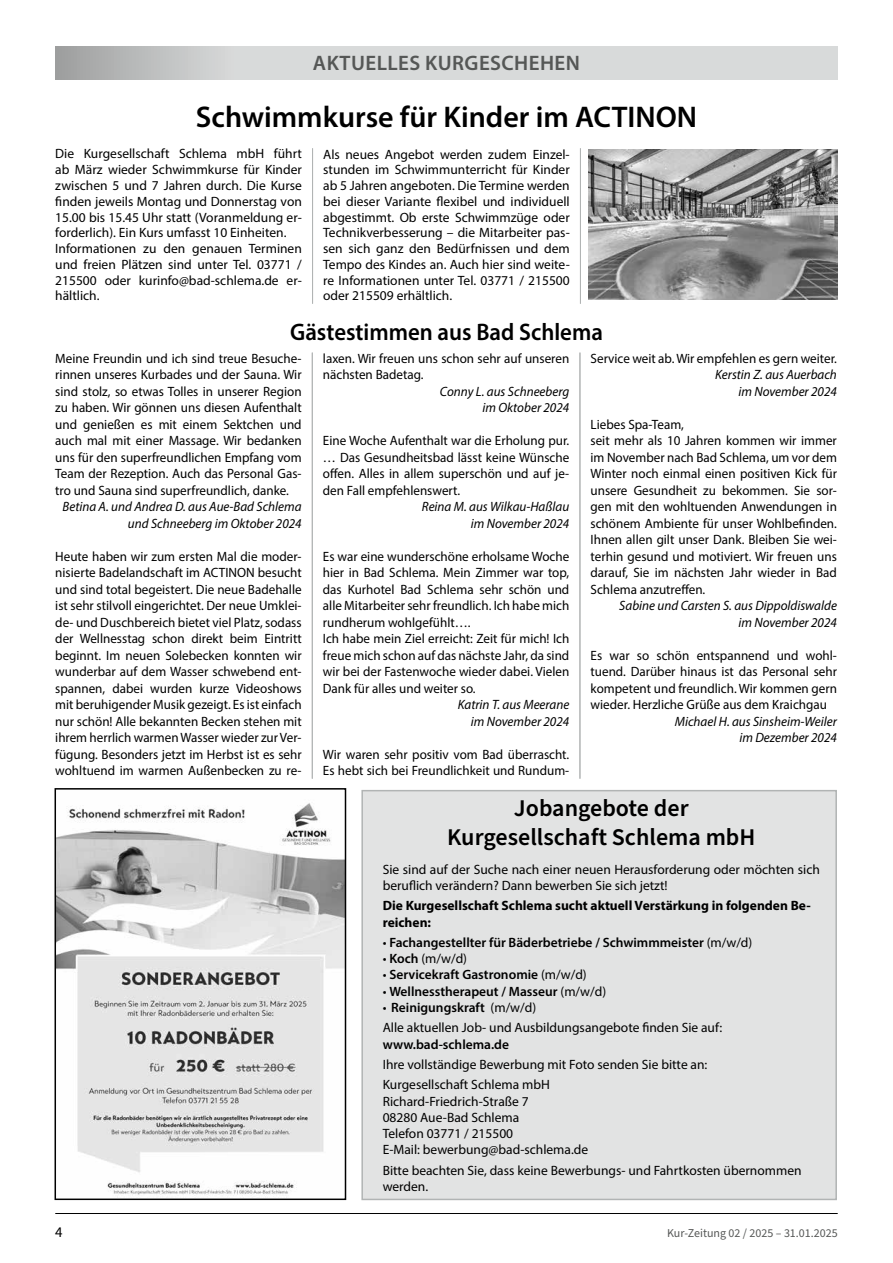
<style>
.page{position:relative;width:893px;height:1263px;background:#fff}
.page>*{position:absolute;margin:0;border:0;box-sizing:border-box;transform-origin:0 0}
.t1{font:600 30px "Myriad Pro";color:#000}
.t2{font:600 24px/28.8px "Source Sans Pro";color:#000;text-align:center}
.t3{font:600 24px "Myriad Pro";color:#000;scale:.95 1}
.t4{font:600 21px "Myriad Pro";letter-spacing:.02em;color:#555756}
.t5{font:15px "Source Sans Pro";color:#000}
.t6{font:13.5px/16.5px "Myriad Pro";color:#000}
.t7{font:italic 13.5px/16.5px "Myriad Pro";color:#000;text-align:right}
.t8{font:600 13.5px "Myriad Pro";color:#000}
.t9{font:700 13.5px/16.2px "Myriad Pro";color:#000}
.t10{font:12px "Source Sans Pro";color:#555756}
.s1{font-weight:400}
.s2{font-weight:600}
</style>
<div class="page">
<svg style="left:55px;top:47px;width:783px;height:33px;background:#d1d3d3"></svg>
<hr style="left:55px;top:1213px;width:783px;height:1px;background:#000">
<div style="left:361px;top:790px;width:476px;height:410px;background:#e2e3e3;border:2px solid #b1b4b4"></div>
<hr style="left:312px;top:353px;width:1px;height:426px;background:#b1b4b4">
<hr style="left:580px;top:353px;width:1px;height:426px;background:#b1b4b4">
<hr style="left:312px;top:148px;width:1px;height:156px;background:#b1b4b4">
<hr style="left:580px;top:148px;width:1px;height:156px;background:#b1b4b4">
<img style="left:58px;top:803px;width:285px;height:393px">
<div style="left:55px;top:788px;width:291px;height:412px;border:2px solid #000"></div>
<img style="left:588px;top:149px;width:250px;height:151px">
<h3 class="t4" style="left:313px;top:50px;width:269px">AKTUELLES KURGESCHEHEN</h3>
<h1 class="t1" style="left:196px;top:98px;width:503px">Schwimmkurse für Kinder im ACTINON</h1>
<p class="t6" style="left:55px;top:146px;width:248px;line-height:15.8px">Die Kurgesellschaft Schlema mbH führt ab März wieder Schwimmkurse für Kinder zwischen 5 und 7 Jahren durch. Die Kurse finden jeweils Montag und Donnerstag von 15.00 bis 15.45 Uhr statt (Voranmeldung er&shy;forderlich). Ein Kurs umfasst 10 Einheiten.<br>Informationen zu den genauen Terminen und freien Plätzen sind unter Tel. 03771 / 215500 oder kurinfo@bad-schlema.de er&shy;hältlich.</p>
<p class="t6" style="left:323px;top:146px;width:248px;line-height:15.8px;text-align:justify">Als neues Angebot werden zudem Einzel&shy;stunden im Schwimmunterricht für Kinder ab 5 Jahren angeboten. Die Termine werden bei dieser Variante flexibel und individuell abgestimmt. Ob erste Schwimmzüge oder Technikverbesserung – die Mitarbeiter pas&shy;sen sich ganz den Bedürfnissen und dem Tempo des Kindes an. Auch hier sind weite&shy;re Informationen unter Tel. 03771 / 215500 oder 215509 erhältlich.</p>
<h2 class="t3" style="left:290px;top:317px;width:331px">Gästestimmen aus Bad Schlema</h2>
<p class="t6" style="left:55px;top:350px;width:248px;text-align:justify">Meine Freundin und ich sind treue Besuche&shy;rinnen unseres Kurbades und der Sauna. Wir sind stolz, so etwas Tolles in unserer Region zu haben. Wir gönnen uns diesen Aufenthalt und genießen es mit einem Sektchen und auch mal mit einer Massage. Wir bedanken uns für den superfreundlichen Empfang vom Team der Rezeption. Auch das Personal Gas&shy;tro und Sauna sind superfreundlich, danke.</p>
<p class="t7" style="left:63px;top:498px;width:241px">Betina A. und Andrea D. aus Aue-Bad Schlema und Schneeberg im Oktober 2024</p>
<p class="t6" style="left:55px;top:548px;width:248px;text-align:justify">Heute haben wir zum ersten Mal die moder&shy;nisierte Badelandschaft im ACTINON besucht und sind total begeistert. Die neue Badehalle ist sehr stilvoll eingerichtet. Der neue Umklei&shy;de- und Duschbereich bietet viel Platz, sodass der Wellnesstag schon direkt beim Eintritt beginnt. Im neuen Solebecken konnten wir wunderbar auf dem Wasser schwebend ent&shy;spannen, dabei wurden kurze Videoshows mit beruhigender Musik gezeigt. Es ist einfach nur schön! Alle bekannten Becken stehen mit ihrem herrlich warmen Wasser wieder zur Ver&shy;fügung. Besonders jetzt im Herbst ist es sehr wohltuend im warmen Außenbecken zu re-</p>
<p class="t6" style="left:323px;top:350px;width:248px">laxen. Wir freuen uns schon sehr auf unseren nächsten Badetag.</p>
<p class="t7" style="left:440px;top:383px;width:131px">Conny L. aus Schneeberg im Oktober 2024</p>
<p class="t6" style="left:323px;top:432px;width:248px;text-align:justify">Eine Woche Aufenthalt war die Erholung pur. … Das Gesundheitsbad lässt keine Wünsche offen. Alles in allem superschön und auf je&shy;den Fall empfehlenswert.</p>
<p class="t7" style="left:422px;top:498px;width:149px">Reina M. aus Wilkau-Haßlau im November 2024</p>
<p class="t6" style="left:323px;top:548px;width:248px">Es war eine wunderschöne erholsame Woche hier in Bad Schlema. Mein Zimmer war top, das Kurhotel Bad Schlema sehr schön und alle Mitarbeiter sehr freundlich. Ich habe mich rundherum wohlgefühlt….<br>Ich habe mein Ziel erreicht: Zeit für mich! Ich freue mich schon auf das nächste Jahr, da sind wir bei der Fastenwoche wieder dabei. Vielen Dank für alles und weiter so.</p>
<p class="t7" style="left:458px;top:696px;width:113px">Katrin T. aus Meerane im November 2024</p>
<p class="t6" style="left:323px;top:746px;width:248px">Wir waren sehr positiv vom Bad überrascht.<br>Es hebt sich bei Freundlichkeit und Rundum-</p>
<p class="t6" style="left:591px;top:350px;width:248px">Service weit ab. Wir empfehlen es gern weiter.</p>
<p class="t7" style="left:715px;top:366px;width:123px">Kerstin Z. aus Auerbach im November 2024</p>
<p class="t6" style="left:591px;top:416px;width:248px">Liebes Spa-Team,<br>seit mehr als 10 Jahren kommen wir immer im November nach Bad Schlema, um vor dem Winter noch einmal einen positiven Kick für unsere Gesundheit zu bekommen. Sie sor&shy;gen mit den wohltuenden Anwendungen in schönem Ambiente für unser Wohlbefinden.<br>Ihnen allen gilt unser Dank. Bleiben Sie wei&shy;terhin gesund und motiviert. Wir freuen uns darauf, Sie im nächsten Jahr wieder in Bad Schlema anzutreffen.</p>
<p class="t7" style="left:619px;top:597px;width:219px">Sabine und Carsten S. aus Dippoldiswalde im November 2024</p>
<p class="t6" style="left:591px;top:647px;width:248px;text-align:justify">Es war so schön entspannend und wohl&shy;tuend. Darüber hinaus ist das Personal sehr kompetent und freundlich. Wir kommen gern wieder. Herzliche Grüße aus dem Kraichgau</p>
<p class="t7" style="left:675px;top:713px;width:164px">Michael H. aus Sinsheim-Weiler im Dezember 2024</p>
<h2 class="t2" style="left:447px;top:794px;width:310px">Jobangebote der<br>Kurgesellschaft Schlema mbH</h2>
<p class="t6" style="left:383px;top:861px;width:439px">Sie sind auf der Suche nach einer neuen Herausforderung oder möchten sich beruflich verändern? Dann bewerben Sie sich jetzt!</p>
<p class="t9" style="left:383px;top:897px;width:430px">Die Kurgesellschaft Schlema sucht aktuell Verstärkung in folgenden Be&shy;reichen:</p>
<p class="t8" style="left:383px;top:934px;width:371px"><span class="s1">•</span> Fachangestellter für Bäderbetriebe / Schwimmmeister <span class="s1">(m/w/d)</span></p>
<p class="t6" style="left:383px;top:950px;width:86px">• <span class="s2">Koch</span> (m/w/d)</p>
<p class="t8" style="left:383px;top:966px;width:206px"><span class="s1">•</span> Servicekraft Gastronomie <span class="s1">(m/w/d)</span></p>
<p class="t8" style="left:383px;top:982px;width:225px"><span class="s1">•</span> Wellnesstherapeut / Masseur <span class="s1">(m/w/d)</span></p>
<p class="t6" style="left:383px;top:997px;width:341px;line-height:20.4px">• <span class="s2">Reinigungskraft</span> (m/w/d)<br>Alle aktuellen Job- und Ausbildungsangebote finden Sie auf:</p>
<p class="t8" style="left:383px;top:1035px;width:128px">www.bad-schlema.de</p>
<p class="t6" style="left:383px;top:1054px;width:326px;line-height:20.4px">Ihre vollständige Bewerbung mit Foto senden Sie bitte an:<br>Kurgesellschaft Schlema mbH</p>
<p class="t6" style="left:383px;top:1093px;width:207px">Richard-Friedrich-Straße 7<br>08280 Aue-Bad Schlema<br>Telefon 03771 / 215500<br>E-Mail: bewerbung@bad-schlema.de</p>
<p class="t6" style="left:383px;top:1162px;width:420px">Bitte beachten Sie, dass keine Bewerbungs- und Fahrtkosten übernommen werden.</p>
<p class="t5" style="left:55px;top:1222px;width:9px">4</p>
<p class="t10" style="left:667px;top:1225px;width:172px">Kur-Zeitung 02 / 2025 – 31.01.2025</p>
</div>
